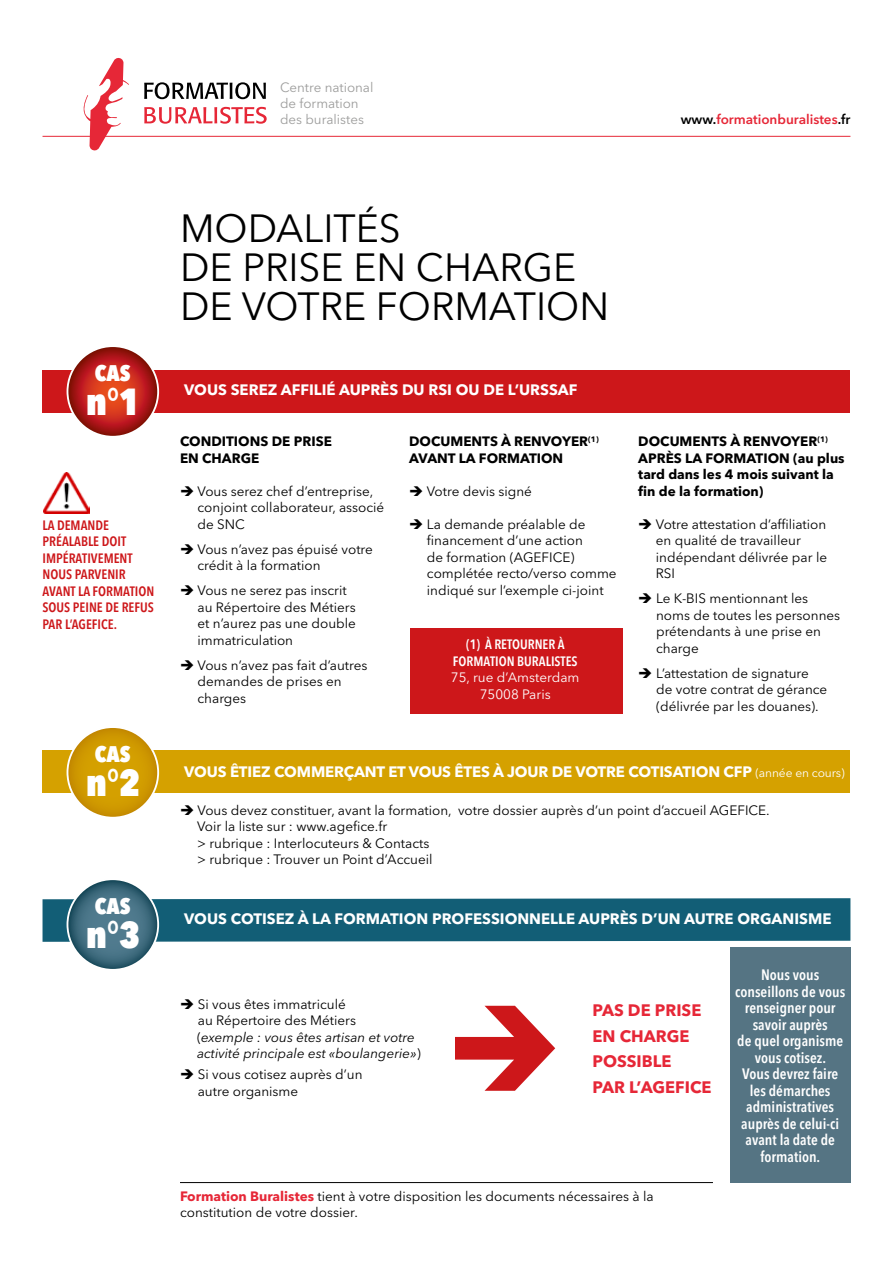
<style>
.page{position:relative;width:893px;height:1263px;background:#fff}
.page>*{position:absolute;margin:0;border:0;box-sizing:border-box;transform-origin:0 0}
.t1{font:39px/39px "Avenir Next LT Pro";color:#000}
.t2{font:800 condensed 37.35px "Avenir Next LT Pro";color:#fff}
.t3{font:800 condensed 22.35px "Avenir Next LT Pro";letter-spacing:-.005em;color:#fff}
.t4{font:700 16.5px/25.5px "Avenir Next LT Pro";color:#e62737}
.t5{font:700 15px "Avenir Next LT Pro";color:#fff}
.t6{font:600 condensed 15px/16.5px "Avenir Next LT Pro";color:#fff;text-align:center}
.t7{font:13.5px/16.5px "Avenir Next LT Pro";color:#000}
.t8{font:700 13.5px/16.5px "Avenir Next LT Pro";color:#000}
.t9{font:italic 13.5px/16.5px "Avenir Next LT Pro";color:#000}
.t10{font:600 condensed 13.5px/16.5px "Avenir Next LT Pro";color:#cd171a}
.t11{font:600 condensed 13.5px/16.5px "Avenir Next LT Pro";color:#fff;text-align:center}
.t12{font:13.5px/16.5px "Avenir Next LT Pro";color:#fff;text-align:center}
.t13{font:600 13.5px "Avenir Next LT Pro";color:#e62737}
.t14{font:13.35px/15.9px "Avenir Next LT Pro";color:#9d9d9c}
.s1{color:#000}
.s2{font-weight:400;font-size:12px}
.s3{font-style:normal}
.s4{font-weight:700;color:#e62737}
</style>
<div class="page">
<hr style="left:43px;top:136px;width:807px;height:1px;background:#e62737">
<svg style="left:144px;top:82px;width:122px;height:17px"></svg>
<svg style="left:144px;top:107px;width:123px;height:17px"></svg>
<svg style="left:83px;top:58px;width:46px;height:93px"></svg>
<div style="left:43px;top:370px;width:807px;height:43px;background:#cd171a"></div>
<div style="left:410px;top:628px;width:212px;height:85px;background:#cd171a"></div>
<div style="left:43px;top:751px;width:807px;height:42px;background:#d5a100"></div>
<hr style="left:180px;top:1182px;width:533px;height:1px;background:#000">
<svg style="left:67px;top:346px;width:91px;height:91px;background:#bc2c20"></svg>
<div style="left:67px;top:345px;width:92px;height:93px;border:2px solid #fff;border-radius:50%"></div>
<img style="left:44px;top:473px;width:46px;height:41px">
<div style="left:730px;top:948px;width:120px;height:235px;background:#557483"></div>
<div style="left:43px;top:898px;width:807px;height:44px;background:#125e76"></div>
<svg style="left:455px;top:1006px;width:100px;height:85px"></svg>
<svg style="left:67px;top:879px;width:91px;height:91px;background:#457082"></svg>
<div style="left:67px;top:878px;width:92px;height:93px;border:2px solid #fff;border-radius:50%"></div>
<svg style="left:67px;top:727px;width:91px;height:91px"></svg>
<div style="left:67px;top:726px;width:92px;height:93px;border:2px solid #fff;border-radius:50%"></div>
<p class="t14" style="left:280px;top:79px;width:95px">Centre national de formation des buralistes</p>
<p class="t13" style="left:681px;top:111px;width:171px"><span class="s1">www.</span>formationburalistes<span class="s1">.fr</span></p>
<h3 class="t3" style="left:95px;top:359px;width:37px">CAS</h3>
<h2 class="t2" style="left:86px;top:378px;width:56px">n°1</h2>
<p class="t10" style="left:43px;top:517px;width:113px">LA DEMANDE<br>PRÉALABLE DOIT<br>IMPÉRATIVEMENT<br>NOUS PARVENIR<br>AVANT LA FORMATION<br>SOUS PEINE DE REFUS<br>PAR L’AGEFICE.</p>
<h3 class="t3" style="left:95px;top:740px;width:37px">CAS</h3>
<h2 class="t2" style="left:86px;top:759px;width:56px">n°2</h2>
<h3 class="t3" style="left:95px;top:892px;width:37px">CAS</h3>
<h2 class="t2" style="left:86px;top:911px;width:56px">n°3</h2>
<h1 class="t1" style="left:180px;top:209px;width:431px">MODALITÉS<br>DE PRISE EN CHARGE<br>DE VOTRE FORMATION</h1>
<p class="t5" style="left:184px;top:381px;width:395px">VOUS SEREZ AFFILIÉ AUPRÈS DU RSI OU DE L’URSSAF</p>
<p class="t8" style="left:180px;top:433px;width:153px">CONDITIONS DE PRISE<br>EN CHARGE</p>
<p class="t7" style="left:198px;top:483px;width:188px">Vous serez chef d’entreprise, conjoint collaborateur, associé de SNC</p>
<p class="t7" style="left:198px;top:540px;width:177px">Vous n’avez pas épuisé votre crédit à la formation</p>
<p class="t7" style="left:198px;top:582px;width:160px">Vous ne serez pas inscrit au Répertoire des Métiers et n’aurez pas une double immatriculation</p>
<p class="t7" style="left:198px;top:656px;width:172px">Vous n’avez pas fait d’autres demandes de prises en charges</p>
<p class="t8" style="left:409px;top:433px;width:191px">DOCUMENTS À RENVOYER<sup>(1)<br></sup>AVANT LA FORMATION</p>
<p class="t7" style="left:427px;top:483px;width:107px">Votre devis signé</p>
<p class="t7" style="left:427px;top:516px;width:191px">La demande préalable de financement d’une action<br>de formation (AGEFICE) complétée recto/verso comme indiqué sur l’exemple ci-joint</p>
<p class="t11" style="left:453px;top:636px;width:126px">(1) À RETOURNER À<br>FORMATION BURALISTES</p>
<p class="t12" style="left:451px;top:669px;width:130px">75, rue d’Amsterdam<br>75008 Paris</p>
<p class="t8" style="left:638px;top:433px;width:208px">DOCUMENTS À RENVOYER<sup>(1)<br></sup>APRÈS LA FORMATION (au plus tard dans les 4 mois suivant la fin de la formation)</p>
<p class="t7" style="left:656px;top:516px;width:173px">Votre attestation d’affiliation en qualité de travailleur indépendant délivrée par le<br>RSI</p>
<p class="t7" style="left:656px;top:590px;width:186px">Le K-BIS mentionnant les noms de toutes les personnes prétendants à une prise en charge</p>
<p class="t7" style="left:656px;top:664px;width:173px">L’attestation de signature de votre contrat de gérance (délivrée par les douanes).</p>
<p class="t5" style="left:184px;top:763px;width:662px">VOUS ÊTIEZ COMMERÇANT ET VOUS ÊTES À JOUR DE VOTRE COTISATION CFP <span class="s2">(année en cours)</span></p>
<p class="t7" style="left:197px;top:802px;width:574px">Vous devez constituer, avant la formation, votre dossier auprès d’un point d’accueil AGEFICE.<br>Voir la liste sur : www.agefice.fr<br>&gt; rubrique : Interlocuteurs &amp; Contacts<br>&gt; rubrique : Trouver un Point d’Accueil</p>
<p class="t5" style="left:184px;top:910px;width:649px">VOUS COTISEZ À LA FORMATION PROFESSIONNELLE AUPRÈS D’UN AUTRE ORGANISME</p>
<p class="t9" style="left:197px;top:996px;width:225px"><span class="s3">Si vous êtes immatriculé<br>au Répertoire des Métiers<br>(</span>exemple : vous êtes artisan et votre activité principale est «boulangerie»<span class="s3">)</span></p>
<p class="t7" style="left:198px;top:1066px;width:166px">Si vous cotisez auprès d’un autre organisme</p>
<p class="t4" style="left:592px;top:997px;width:120px">PAS DE PRISE<br>EN CHARGE<br>POSSIBLE<br>PAR L’AGEFICE</p>
<p class="t7" style="left:180px;top:1188px;width:475px"><span class="s4">Formation Buralistes</span> tient à votre disposition les documents nécessaires à la constitution de votre dossier.</p>
<p class="t6" style="left:735px;top:967px;width:112px">Nous vous conseillons de vous renseigner pour savoir auprès<br>de quel organisme vous cotisez.<br>Vous devrez faire les démarches administratives auprès de celui-ci avant la date de formation.</p>
</div>
